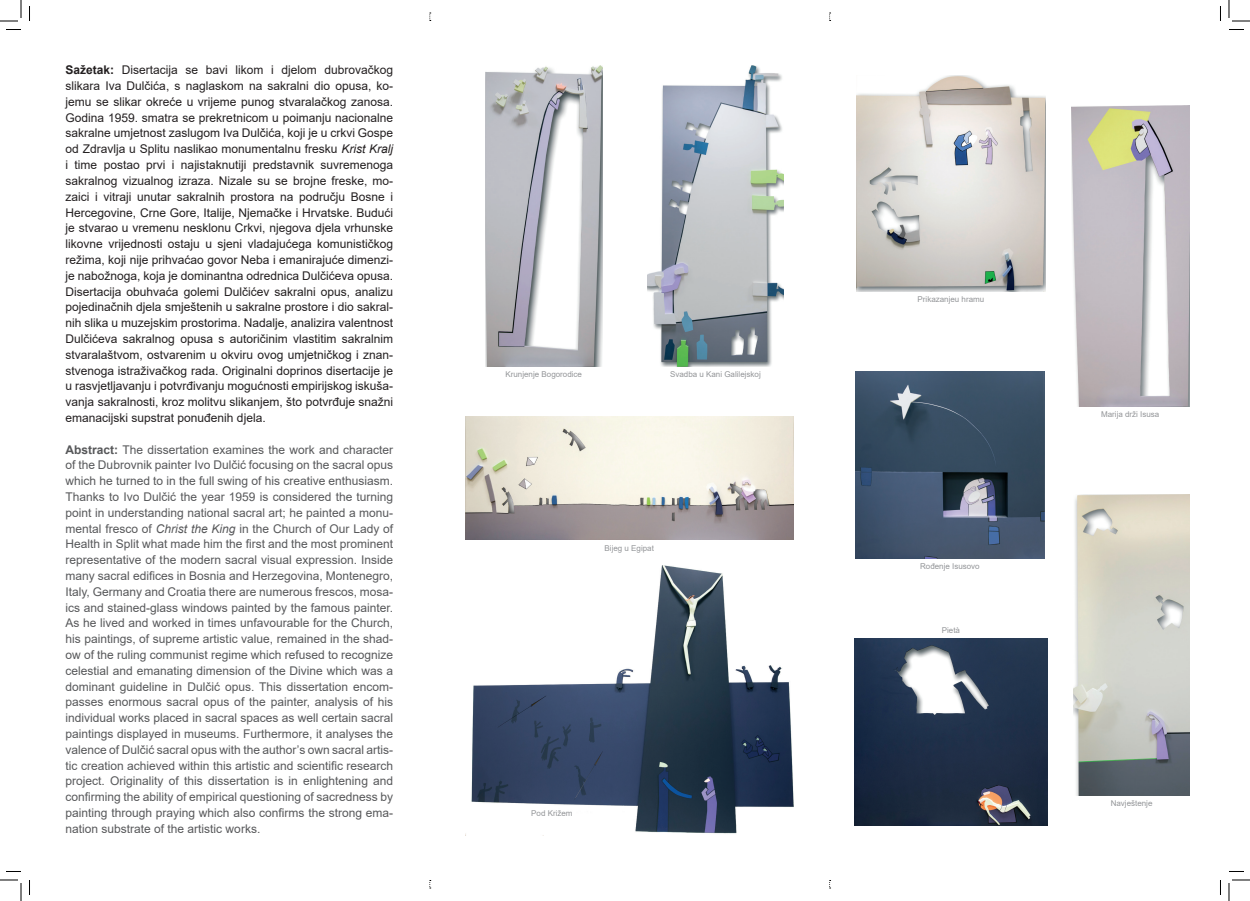
<style>
.page{position:relative;width:1250px;height:901px;background:#fff}
.page>*{position:absolute;margin:0;border:0;box-sizing:border-box;transform-origin:0 0}
.t1{font:12px/15.8px "Arial";color:#57585a;text-align:justify}
.t2{font:12px/15.8px "Arial";color:#231f20;text-align:justify}
.t3{font:8px "Arial";color:#939598}
.s1{font-weight:700}
.s2{font-style:italic}
</style>
<div class="page">
<img style="left:465px;top:566px;width:328px;height:269px">
<img style="left:485px;top:66px;width:117px;height:301px">
<img style="left:1071px;top:106px;width:118px;height:301px">
<svg style="left:429px;top:12px;width:2px;height:9px"></svg>
<img style="left:856px;top:76px;width:189px;height:215px">
<img style="left:648px;top:66px;width:135px;height:301px">
<img style="left:1073px;top:494px;width:116px;height:301px">
<img style="left:854px;top:639px;width:193px;height:186px">
<img style="left:855px;top:372px;width:189px;height:186px">
<img style="left:465px;top:417px;width:328px;height:123px">
<svg style="left:6px;top:29px;width:15px;height:1px"></svg>
<svg style="left:1229px;top:29px;width:15px;height:1px"></svg>
<svg style="left:6px;top:871px;width:15px;height:1px"></svg>
<svg style="left:1229px;top:871px;width:15px;height:1px"></svg>
<svg style="left:29px;top:6px;width:1px;height:15px"></svg>
<svg style="left:29px;top:880px;width:1px;height:15px"></svg>
<svg style="left:1220px;top:6px;width:1px;height:15px"></svg>
<svg style="left:1220px;top:880px;width:1px;height:15px"></svg>
<svg style="left:0;top:0;width:22px;height:22px"></svg>
<svg style="left:0;top:879px;width:22px;height:22px"></svg>
<svg style="left:1228px;top:0;width:22px;height:22px"></svg>
<svg style="left:1228px;top:879px;width:22px;height:22px"></svg>
<p class="t2" style="left:66px;top:62px;width:329px"><span class="s1">Sažetak:</span> Disertacija se bavi likom i djelom dubrovačkog slikara Iva Dulčića, s naglaskom na sakralni dio opusa, ko&shy;jemu se slikar okreće u vrijeme punog stvaralačkog zanosa.<br>Godina 1959. smatra se prekretnicom u poimanju nacionalne sakralne umjetnost zaslugom Iva Dulčića, koji je u crkvi Gospe od Zdravlja u Splitu naslikao monumentalnu fresku <span class="s2">Krist Kralj </span>i time postao prvi i najistaknutiji predstavnik suvremenoga sakralnog vizualnog izraza. Nizale su se brojne freske, mo&shy;zaici i vitraji unutar sakralnih prostora na području Bosne i Hercegovine, Crne Gore, Italije, Njemačke i Hrvatske. Budući je stvarao u vremenu nesklonu Crkvi, njegova djela vrhunske likovne vrijednosti ostaju u sjeni vladajućega komunističkog režima, koji nije prihvaćao govor Neba i emanirajuće dimenzi&shy;je nabožnoga, koja je dominantna odrednica Dulčićeva opusa.<br>Disertacija obuhvaća golemi Dulčićev sakralni opus, analizu pojedinačnih djela smještenih u sakralne prostore i dio sakral&shy;nih slika u muzejskim prostorima. Nadalje, analizira valentnost Dulčićeva sakralnog opusa s autoričinim vlastitim sakralnim stvaralaštvom, ostvarenim u okviru ovog umjetničkog i znan&shy;stvenoga istraživačkog rada. Originalni doprinos disertacije je u rasvjetljavanju i potvrđivanju mogućnosti empirijskog iskuša&shy;vanja sakralnosti, kroz molitvu slikanjem, što potvrđuje snažni emanacijski supstrat ponuđenih djela.</p>
<p class="t1" style="left:66px;top:441px;width:329px"><span class="s1">Abstract:</span> The dissertation examines the work and character of the Dubrovnik painter Ivo Dulčić focusing on the sacral opus which he turned to in the full swing of his creative enthusiasm.<br>Thanks to Ivo Dulčić the year 1959 is considered the turning point in understanding national sacral art; he painted a monu&shy;mental fresco of <span class="s2">Christ the King</span> in the Church of Our Lady of Health in Split what made him the first and the most prominent representative of the modern sacral visual expression. Inside many sacral edifices in Bosnia and Herzegovina, Montenegro, Italy, Germany and Croatia there are numerous frescos, mosa&shy;ics and stained-glass windows painted by the famous painter.<br>As he lived and worked in times unfavourable for the Church, his paintings, of supreme artistic value, remained in the shad&shy;ow of the ruling communist regime which refused to recognize celestial and emanating dimension of the Divine which was a dominant guideline in Dulčić opus. This dissertation encom&shy;passes enormous sacral opus of the painter, analysis of his individual works placed in sacral spaces as well certain sacral paintings displayed in museums. Furthermore, it analyses the valence of Dulčić sacral opus with the author’s own sacral artis&shy;tic creation achieved within this artistic and scientific research project. Originality of this dissertation is in enlightening and confirming the ability of empirical questioning of sacredness by painting through praying which also confirms the strong ema&shy;nation substrate of the artistic works.</p>
<p class="t3" style="left:505px;top:369px;width:78px">Krunjenje Bogorodice</p>
<p class="t3" style="left:670px;top:369px;width:92px">Svadba u Kani Galilejskoj</p>
<p class="t3" style="left:604px;top:542px;width:51px">Bijeg u Egipat</p>
<p class="t3" style="left:531px;top:807px;width:43px">Pod Križem</p>
<p class="t3" style="left:917px;top:294px;width:68px">Prikazanjeu hramu</p>
<p class="t3" style="left:920px;top:561px;width:61px">Rođenje Isusovo</p>
<p class="t3" style="left:942px;top:625px;width:20px">Pietà</p>
<p class="t3" style="left:1101px;top:409px;width:60px">Marija drži Isusa</p>
<p class="t3" style="left:1110px;top:798px;width:43px">Navještenje</p>
</div>
